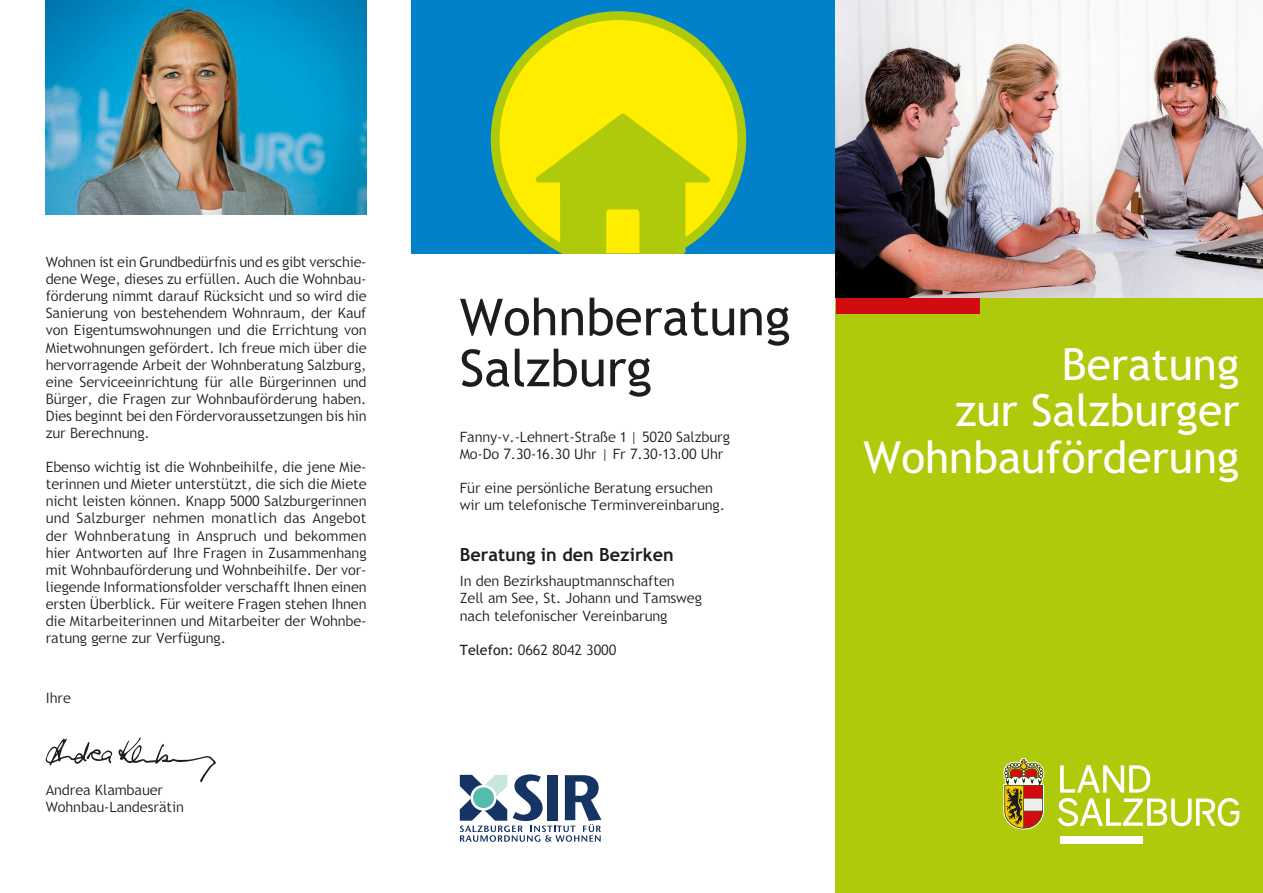
<style>
.page{position:relative;width:1263px;height:893px;background:#fff}
.page>*{position:absolute;margin:0;border:0;box-sizing:border-box;transform-origin:0 0}
.Fließtext{font:51px/51px "Trebuchet SBG2";color:#1d1d1b}
.t1{font:44.25px "Trebuchet SBG2";color:#fff}
.Fließtext-2{font:700 18px "Trebuchet SBG2";color:#1d1d1b}
.Fließtext-3{font:300 14.25px/17.1px "Trebuchet SBG2";color:#1d1d1b;text-align:justify}
.Fließtext_li{font:300 14.25px/17.1px "Trebuchet SBG2";color:#1d1d1b}
.Fließtext_ohne_Absan{font:300 14.25px "Trebuchet SBG2";color:#1d1d1b}
.s1{font-weight:400}
</style>
<div class="page">
<div style="left:836px;top:298px;width:427px;height:595px;background:#afca0b"></div>
<div style="left:411px;top:0;width:425px;height:254px;background:#0081c9"></div>
<img style="left:836px;top:0;width:427px;height:298px">
<svg style="left:1003px;top:758px;width:41px;height:72px;background:#b28846"></svg>
<div style="left:1060px;top:836px;width:83px;height:7px;background:#fff"></div>
<svg style="left:1058px;top:765px;width:181px;height:61px"></svg>
<div style="left:836px;top:298px;width:143px;height:15px;background:#d20b11"></div>
<svg style="left:491px;top:11px;width:255px;height:225px;fill:#ffed00"></svg>
<svg style="left:535px;top:113px;width:175px;height:141px;background:#c9d50b"></svg>
<svg style="left:118px;top:737px;width:98px;height:45px"></svg>
<svg style="left:45px;top:739px;width:67px;height:27px"></svg>
<img style="left:46px;top:0;width:320px;height:215px">
<svg style="left:460px;top:774px;width:141px;height:68px"></svg>
<p class="Fließtext-3" style="left:46px;top:254px;width:322px">Wohnen ist ein Grundbedürfnis und es gibt verschie&shy;dene Wege, dieses zu erfüllen. Auch die Wohnbau&shy;förderung nimmt darauf Rücksicht und so wird die Sanierung von bestehendem Wohnraum, der Kauf von Eigentumswohnungen und die Errichtung von Mietwohnungen gefördert. Ich freue mich über die hervorragende Arbeit der Wohnberatung Salzburg, eine Serviceeinrichtung für alle Bürgerinnen und Bürger, die Fragen zur Wohnbauförderung haben.<br>Dies beginnt bei den Fördervoraussetzungen bis hin zur Berechnung.</p>
<p class="Fließtext-3" style="left:46px;top:459px;width:322px">Ebenso wichtig ist die Wohnbeihilfe, die jene Mie&shy;terinnen und Mieter unterstützt, die sich die Miete nicht leisten können. Knapp 5000 Salzburgerinnen und Salzburger nehmen monatlich das Angebot der Wohnberatung in Anspruch und bekommen hier Antworten auf Ihre Fragen in Zusammenhang mit Wohnbauförderung und Wohnbeihilfe. Der vor&shy;liegende Informationsfolder verschafft Ihnen einen ersten Überblick. Für weitere Fragen stehen Ihnen die Mitarbeiterinnen und Mitarbeiter der Wohnbe&shy;ratung gerne zur Verfügung.</p>
<p class="Fließtext-3" style="left:46px;top:689px;width:27px">Ihre</p>
<p class="Fließtext_ohne_Absan" style="left:46px;top:782px;width:119px">Andrea Klambauer</p>
<p class="Fließtext_ohne_Absan" style="left:46px;top:799px;width:140px">Wohnbau-Landesrätin</p>
<p class="Fließtext" style="left:460px;top:292px;width:332px">Wohnberatung<br>Salzburg</p>
<p class="Fließtext_li" style="left:460px;top:428px;width:272px">Fanny-v.-Lehnert-Straße 1 | 5020 Salzburg<br>Mo-Do 7.30-16.30 Uhr | Fr 7.30-13.00 Uhr</p>
<p class="Fließtext_li" style="left:460px;top:479px;width:267px">Für eine persönliche Beratung ersuchen wir um telefonische Terminvereinbarung.</p>
<p class="Fließtext-2" style="left:460px;top:543px;width:215px">Beratung in den Bezirken</p>
<p class="Fließtext-3" style="left:460px;top:573px;width:244px;text-align:left">In den Bezirkshauptmannschaften<br>Zell am See, St. Johann und Tamsweg nach telefonischer Vereinbarung</p>
<p class="Fließtext-3" style="left:460px;top:641px;width:158px"><span class="s1">Telefon:</span> 0662 8042 3000</p>
<p class="t1" style="left:1062px;top:338px;width:179px">Beratung</p>
<p class="t1" style="left:955px;top:385px;width:285px">zur Salzburger</p>
<p class="t1" style="left:864px;top:431px;width:377px">Wohnbauförderung</p>
</div>
